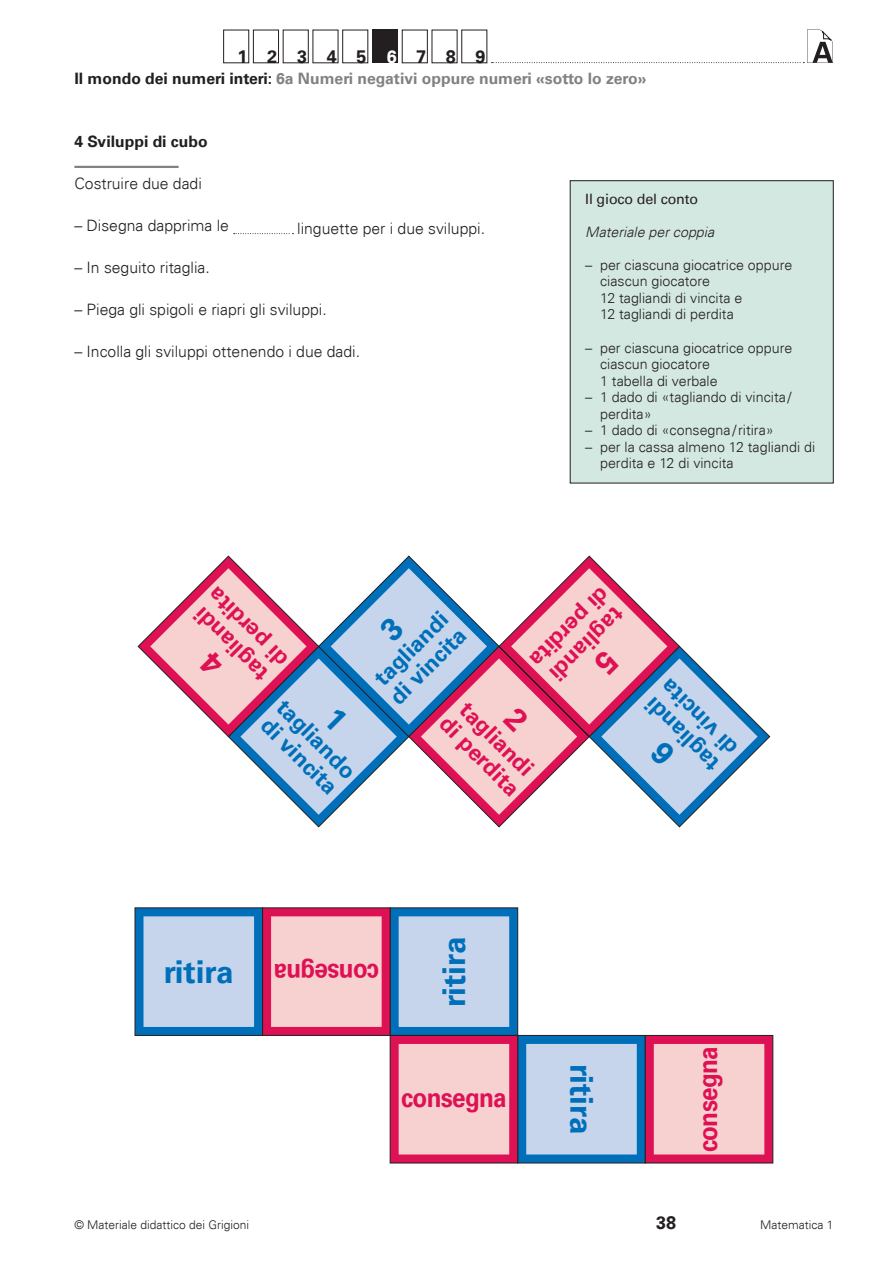
<style>
.page{position:relative;width:893px;height:1263px;background:#fff}
.page>*{position:absolute;margin:0;border:0;box-sizing:border-box;transform-origin:0 0}
.t1{font:700 31.5px "Univers Com 65";color:#006fba}
.t2{font:700 27px "Univers Com 65";letter-spacing:-.03em;color:#de1154;scale:.9 1}
.t3{font:700 22.5px/24px "Univers Com 65";color:#006fba}
.t4{font:700 22.5px/24px "Univers Com 65";color:#de1154}
.t5{font:700 18px "Univers Com 65";letter-spacing:1.1em;color:#231f20}
.t6{font:300 15.75px "Univers Com 45";color:#231f20}
.t7{font:700 15.75px "Univers Com 65";color:#808285}
.t8{font:700 15.75px "Univers Com 65";color:#231f20}
.t9{font:300 14.25px/16.5px "Univers Com 45";color:#231f20}
.t10{font:italic 300 14.25px "Univers Com 45";color:#231f20}
.t11{font:14.25px "Univers Com 55 Roman";letter-spacing:-.01em;color:#231f20}
.t12{font:300 12px "Univers Com 45";color:#231f20}
.s1{color:#fff}
.s2{color:#231f20}
</style>
<div class="page">
<svg style="left:150px;top:568px;width:517px;height:230px"></svg>
<svg style="left:134px;top:907px;width:128px;height:129px;background:#136eac"></svg>
<svg style="left:262px;top:907px;width:512px;height:257px"></svg>
<svg style="left:144px;top:916px;width:127px;height:238px"></svg>
<svg style="left:271px;top:916px;width:493px;height:238px"></svg>
<hr style="left:74px;top:166px;width:105px;height:2px;background:#808285">
<svg style="left:234px;top:233px;width:60px;height:1px"></svg>
<div style="left:570px;top:181px;width:263px;height:302px;background:#d3e8e0"></div>
<div style="left:253px;top:30px;width:26px;height:33px;border:1px solid #231f20"></div>
<div style="left:402px;top:30px;width:26px;height:33px;border:1px solid #231f20"></div>
<svg style="left:491px;top:29px;width:342px;height:34px"></svg>
<div style="left:223px;top:30px;width:26px;height:33px;border:1px solid #231f20"></div>
<div style="left:372px;top:30px;width:26px;height:33px;background:#231f20"></div>
<div style="left:342px;top:30px;width:26px;height:33px;border:1px solid #231f20"></div>
<svg style="left:198px;top:555px;width:331px;height:273px"></svg>
<svg style="left:588px;top:645px;width:183px;height:183px"></svg>
<p class="t5" style="left:267px;top:46px;width:71px">234</p>
<p class="t5" style="left:416px;top:46px;width:71px">789</p>
<p class="t5" style="left:237px;top:46px;width:12px">1</p>
<p class="t5" style="left:357px;top:46px;width:42px">5 <span class="s1">6</span></p>
<p class="t7" style="left:74px;top:69px;width:574px"><span class="s2">Il mondo dei numeri interi:</span> 6a Numeri negativi oppure numeri «sotto lo zero»</p>
<p class="t8" style="left:74px;top:132px;width:135px">4 Sviluppi di cubo</p>
<p class="t6" style="left:74px;top:174px;width:129px">Costruire due dadi</p>
<p class="t6" style="left:74px;top:216px;width:156px">– Disegna dapprima le</p>
<p class="t6" style="left:297px;top:219px;width:189px">linguette per i due sviluppi.</p>
<p class="t6" style="left:74px;top:258px;width:137px">– In seguito ritaglia.</p>
<p class="t6" style="left:74px;top:300px;width:254px">– Piega gli spigoli e riapri gli sviluppi.</p>
<p class="t6" style="left:74px;top:342px;width:287px">– Incolla gli sviluppi ottenendo i due dadi.</p>
<p class="t11" style="left:585px;top:190px;width:114px">Il gioco del conto</p>
<p class="t10" style="left:585px;top:223px;width:130px">Materiale per coppia</p>
<p class="t9" style="left:600px;top:257px;width:194px;text-indent:-15px">– per ciascuna giocatrice oppure ciascun giocatore<br>12 tagliandi di vincita e<br>12 tagliandi di perdita</p>
<p class="t9" style="left:600px;top:339px;width:194px;text-indent:-15px">– per ciascuna giocatrice oppure ciascun giocatore<br>1 tabella di verbale</p>
<p class="t9" style="left:600px;top:389px;width:193px;text-indent:-15px">– 1 dado di «tagliando di vincita / perdita»</p>
<p class="t9" style="left:585px;top:422px;width:190px">– 1 dado di «consegna / ritira»</p>
<p class="t9" style="left:600px;top:438px;width:217px;text-indent:-15px">– per la cassa almeno 12 tagliandi di perdita e 12 di vincita</p>
<h3 class="t4" style="left:258px;top:689px;width:104px;rotate:-135deg">tagliandi di perdita</h3>
<h3 class="t3" style="left:289px;top:695px;width:103px;rotate:45deg">tagliando di vincita</h3>
<h3 class="t4" style="left:631px;top:616px;width:104px;rotate:135deg">tagliandi di perdita</h3>
<h3 class="t3" style="left:368px;top:675px;width:99px;rotate:-45deg">tagliandi di vincita</h3>
<h3 class="t4" style="left:469px;top:694px;width:104px;rotate:45deg">tagliandi di perdita</h3>
<h3 class="t3" style="left:708px;top:777px;width:99px;rotate:-135deg">tagliandi di vincita</h3>
<h1 class="t1" style="left:164px;top:953px;width:71px">ritira</h1>
<h2 class="t2" style="left:379px;top:989px;width:119px;rotate:-180deg">consegna</h2>
<h1 class="t1" style="left:435px;top:1006px;width:71px;rotate:-90deg">ritira</h1>
<h2 class="t2" style="left:401px;top:1082px;width:119px">consegna</h2>
<h1 class="t1" style="left:600px;top:1064px;width:71px;rotate:90deg">ritira</h1>
<h2 class="t2" style="left:692px;top:1152px;width:119px;rotate:-90deg">consegna</h2>
<p class="t5" style="left:656px;top:1212px;width:22px">38</p>
<p class="t12" style="left:74px;top:1217px;width:176px">© Materiale didattico dei Grigioni</p>
<p class="t12" style="left:760px;top:1217px;width:75px">Matematica 1</p>
</div>
